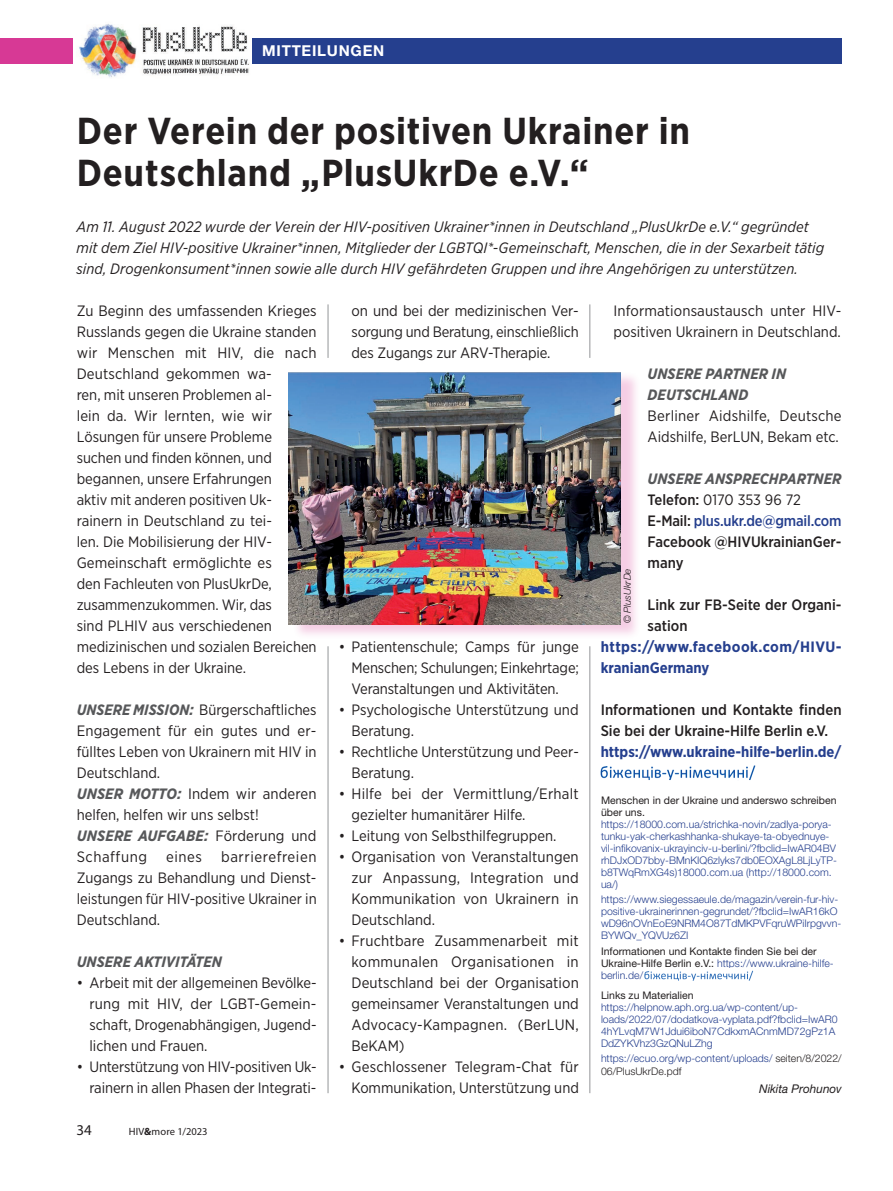
<style>
.page{position:relative;width:893px;height:1191px;background:#fff}
.page>*{position:absolute;margin:0;border:0;box-sizing:border-box;transform-origin:0 0}
.Überschrift_1{font:700 37.5px/42px "Gotham Narrow";letter-spacing:.02em;color:#231f20}
.Fliesstext{font:15px/21px "Gotham Narrow";color:#231f20}
.Vorspann_Artikel{font:italic 15px/21px "Gotham Narrow";letter-spacing:.005em;color:#231f20}
.Fliesstext-2{font:500 15px/21px "Gotham Narrow";color:#231f20}
.Fliesstext-3{font:700 15px/21px "Gotham Narrow";color:#253f8e}
.Fliesstext-4{font:italic 700 15px/21px "Gotham Narrow";color:#57585a}
.Fliesstext-5{font:15px/21px "Gotham Narrow";letter-spacing:.035em;color:#231f20}
.Fliesstext-6{font:500 15px "Gotham Narrow";letter-spacing:-.01em;color:#253f8e}
.Rubriken{font:700 15px "Helvetica Neue";letter-spacing:.05em;color:#fff}
.t1{font:15px "Myriad Pro";color:#231f20}
.Meldungen_BU{font:italic 12px "Helvetica Neue";color:#231f20}
.Quelle{font:300 10.5px/12px "Helvetica Neue";color:#253f8e}
.Quelle-2{font:10.5px/12px "Helvetica Neue";color:#231f20}
.t2{font:10.5px "Myriad Pro";letter-spacing:.01em;color:#231f20}
.BU_Text{font:italic 300 9.75px "Helvetica Neue";letter-spacing:-.005em;color:#231f20}
.s1{font-weight:700;font-style:italic;color:#57585a}
.s2{font-weight:700}
.s3{font-weight:500}
.s4{color:#231f20}
.s5{font-style:normal}
.s6{font-weight:300;color:#253f8e}
</style>
<div class="page">
<div style="left:0;top:39px;width:72px;height:25px;background:#d73995"></div>
<div style="left:253px;top:39px;width:589px;height:25px;background:#253f8e"></div>
<hr style="left:328px;top:304px;width:1px;height:54px;background:#939598">
<hr style="left:589px;top:304px;width:1px;height:54px;background:#939598">
<img style="left:644px;top:970px;width:110px;height:11px">
<img style="left:600px;top:765px;width:156px;height:15px">
<div style="left:292px;top:372px;width:349px;height:267px;background:#d73995;opacity:.25"></div>
<img style="left:289px;top:372px;width:332px;height:252px">
<hr style="left:328px;top:646px;width:1px;height:447px;background:#939598">
<hr style="left:589px;top:646px;width:1px;height:447px;background:#939598">
<img style="left:79px;top:24px;width:170px;height:54px">
<p class="Rubriken" style="left:262px;top:42px;width:124px">MITTEILUNGEN</p>
<p class="Überschrift_1" style="left:77px;top:110px;width:615px">Der Verein der positiven Ukrainer in<br>Deutschland „PlusUkrDe e.V.“</p>
<p class="Vorspann_Artikel" style="left:77px;top:216px;width:749px">Am 11. August 2022 wurde der Verein der HIV-positiven Ukrainer*innen in Deutschland „PlusUkrDe e.V.“ gegründet mit dem Ziel HIV-positive Ukrainer*innen, Mitglieder der LGBTQI*-Gemeinschaft, Menschen, die in der Sexarbeit tätig sind, Drogenkonsument*innen sowie alle durch HIV gefährdeten Gruppen und ihre Angehörigen zu unterstützen.</p>
<p class="Fliesstext" style="left:77px;top:300px;width:241px">Zu Beginn des umfassenden Krieges<br>Russlands gegen die Ukraine standen wir Menschen mit HIV, die nach<br>Deutschland gekommen wa-<br>ren, mit unseren Problemen al-<br>lein da. Wir lernten, wie wir<br>Lösungen für unsere Probleme suchen und finden können, und begannen, unsere Erfahrungen<br>aktiv mit anderen positiven Uk&shy;rainern in Deutschland zu tei-<br>len. Die Mobilisierung der HIV-<br>Gemeinschaft ermöglichte es<br>den Fachleuten von PlusUkrDe, zusammenzukommen. Wir, das<br>sind PLHIV aus verschiedenen medizinischen und sozialen Bereichen des Lebens in der Ukraine.</p>
<p class="Fliesstext" style="left:77px;top:699px;width:241px;text-align:justify"><span class="s1">UNSERE MISSION:</span> Bürgerschaftliches Engagement für ein gutes und er&shy;fülltes Leben von Ukrainern mit HIV in Deutschland.</p>
<p class="Fliesstext" style="left:77px;top:783px;width:241px"><span class="s1">UNSER MOTTO:</span> Indem wir anderen helfen, helfen wir uns selbst!</p>
<p class="Fliesstext-5" style="left:77px;top:825px;width:241px"><span class="s1">UNSERE AUFGABE:</span> Förderung und<br>Schaffung</p>
<p class="Fliesstext" style="left:77px;top:846px;width:241px;text-align:justify;text-indent:145px">barrierefreien Zugangs zu Behandlung und Dienst&shy;leistungen für HIV-positive Ukrainer in Deutschland.</p>
<p class="Fliesstext-4" style="left:77px;top:951px;width:147px">UNSERE AKTIVITÄTEN</p>
<p class="Fliesstext" style="left:89px;top:972px;width:229px;text-align:justify;text-indent:-13px">• Arbeit mit der allgemeinen Bevölke&shy;rung mit HIV, der LGBT-Gemein&shy;schaft, Drogenabhängigen, Jugend&shy;lichen und Frauen.</p>
<p class="Fliesstext" style="left:77px;top:1056px;width:241px;text-align:right">• Unterstützung von HIV-positiven Uk&shy;rainern in allen Phasen der Integrati-</p>
<p class="Fliesstext" style="left:166px;top:846px;width:37px">eines</p>
<p class="t1" style="left:77px;top:1120px;width:17px">34</p>
<p class="t2" style="left:129px;top:1125px;width:80px">HIV<span class="s2">&amp;</span>more 1/2023</p>
<p class="Fliesstext" style="left:352px;top:300px;width:229px;text-align:justify">on und bei der medizinischen Ver&shy;sorgung und Beratung, einschließlich des Zugangs zur ARV-Therapie.</p>
<p class="Fliesstext" style="left:352px;top:636px;width:229px;text-align:justify;text-indent:-13px">• Patientenschule; Camps für junge Menschen; Schulungen; Einkehrtage; Veranstaltungen und Aktivitäten.</p>
<p class="Fliesstext" style="left:352px;top:699px;width:229px;text-indent:-13px">• Psychologische Unterstützung und<br>Beratung.</p>
<p class="Fliesstext" style="left:352px;top:741px;width:229px;text-indent:-13px">• Rechtliche Unterstützung und Peer-<br>Beratung.</p>
<p class="Fliesstext" style="left:352px;top:783px;width:229px;text-indent:-13px">• Hilfe bei der Vermittlung/Erhalt gezielter humanitärer Hilfe.</p>
<p class="Fliesstext" style="left:339px;top:825px;width:219px">• Leitung von Selbsthilfegruppen.</p>
<p class="Fliesstext" style="left:352px;top:846px;width:229px;text-align:justify;text-indent:-13px">• Organisation von Veranstaltungen zur Anpassung, Integration und Kommunikation von Ukrainern in Deutschland.</p>
<p class="Fliesstext" style="left:352px;top:930px;width:229px;text-align:justify;text-indent:-13px">• Fruchtbare Zusammenarbeit mit kommunalen Organisationen in Deutschland bei der Organisation gemeinsamer Veranstaltungen und Advocacy-Kampagnen. (BerLUN, BeKAM)</p>
<p class="Fliesstext" style="left:339px;top:1056px;width:242px;text-align:right">• Geschlossener Telegram-Chat für<br>Kommunikation, Unterstützung und</p>
<p class="Fliesstext" style="left:613px;top:300px;width:230px">Informationsaustausch unter HIV&shy;positiven Ukrainern in Deutschland.</p>
<p class="Fliesstext-4" style="left:648px;top:363px;width:140px">UNSERE PARTNER IN<br>DEUTSCHLAND</p>
<p class="Fliesstext" style="left:648px;top:405px;width:196px">Berliner Aidshilfe, Deutsche<br>Aidshilfe, BerLUN, Bekam etc.</p>
<p class="Fliesstext-4" style="left:648px;top:468px;width:195px">UNSERE ANSPRECHPARTNER</p>
<p class="Fliesstext" style="left:648px;top:489px;width:155px"><span class="s3">Telefon:</span> 0170 353 96 72</p>
<p class="Fliesstext-6" style="left:648px;top:511px;width:195px"><span class="s4">E-Mail:</span> plus.ukr.de@gmail.com</p>
<p class="Fliesstext-2" style="left:648px;top:531px;width:195px">Facebook @HIVUkrainianGer&shy;many</p>
<p class="Fliesstext-2" style="left:648px;top:594px;width:195px">Link zur FB-Seite der Organi&shy;sation</p>
<p class="Fliesstext-3" style="left:601px;top:636px;width:242px">https://www.facebook.com/HIVU&shy;kranianGermany</p>
<p class="Fliesstext-2" style="left:601px;top:699px;width:242px">Informationen und Kontakte finden<br>Sie bei der Ukraine-Hilfe Berlin e.V.</p>
<p class="Fliesstext-3" style="left:601px;top:741px;width:242px">https://www.ukraine-hilfe-berlin.de/</p>
<p class="BU_Text" style="left:621px;top:623px;width:56px;rotate:-90deg"><span class="s5">©</span> PlusUkrDe</p>
<p class="Quelle-2" style="left:601px;top:794px;width:237px">Menschen in der Ukraine und anderswo schreiben über uns.</p>
<p class="Quelle" style="left:601px;top:818px;width:237px">https://18000.com.ua/strichka-novin/zadlya-porya&shy;tunku-yak-cherkashhanka-shukaye-ta-obyednuye&shy;vil-infikovanix-ukrayinciv-u-berlini/?fbclid=IwAR04BV rhDJxOD7bby-BMnKIQ6zlyks7db0EOXAgL8LjLyTP&shy;b8TWqRmXG4s)18000.com.ua (http://18000.com. ua/)</p>
<p class="Quelle" style="left:601px;top:892px;width:242px">https://www.siegessaeule.de/magazin/verein-fur-hiv&shy;positive-ukrainerinnen-gegrundet/?fbclid=IwAR16kO wD96nOVnEoE9NRM4O87TdMKPVFqruWPiIrpgvvn-BYWQv_YQVUz6ZI</p>
<p class="Quelle-2" style="left:601px;top:945px;width:234px">Informationen und Kontakte finden Sie bei der<br>Ukraine-Hilfe Berlin e.V.: <span class="s6">https://www.ukraine-hilfe&shy;berlin.de/біженців</span></p>
<p class="Quelle-2" style="left:601px;top:989px;width:94px">Links zu Materialien</p>
<p class="Quelle" style="left:601px;top:1001px;width:238px">https://helpnow.aph.org.ua/wp-content/up&shy;loads/2022/07/dodatkova-vyplata.pdf?fbclid=IwAR0<br>4hYLvqM7W1Jdui6iboN7CdkxmACnmMD72gPz1A DdZYKVhz3GzQNuLZhg</p>
<p class="Quelle" style="left:601px;top:1050px;width:242px;line-height:13.5px">https://ecuo.org/wp-content/uploads/ <span class="s4">seiten/8/2022/<br>06/PlusUkrDe.pdf</span></p>
<p class="Meldungen_BU" style="left:759px;top:1081px;width:84px">Nikita Prohunov</p>
</div>
